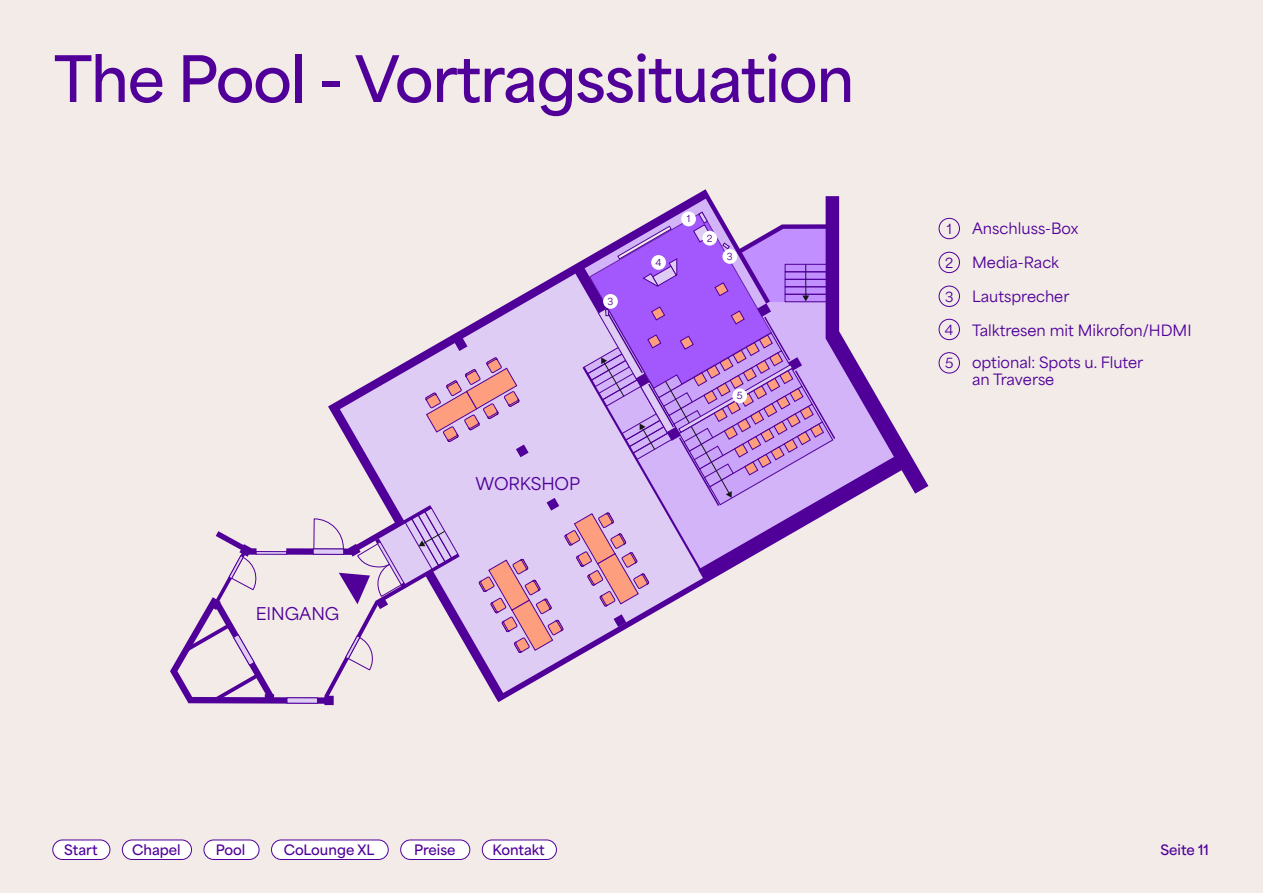
<style>
.page{position:relative;width:1263px;height:893px;background:#f2ebe7}
.page>*{position:absolute;margin:0;border:0;box-sizing:border-box;transform-origin:0 0}
.t1{font:700 60px "Area Normal";letter-spacing:-.02em;color:#500099}
.t2{font:500 16.5px "Area Normal";letter-spacing:-.005em;color:#500099}
.t3{font:500 14.7px/17.5px "Area Normal";color:#500099}
.t4{font:700 13.5px "Area Normal";color:#500099}
.t5{font:500 13.2px "Area Normal";color:#500099}
.t6{font:500 9.15px "Area Normal";color:#500099}
</style>
<div class="page">
<svg style="left:170px;top:189px;width:758px;height:515px"></svg>
<div style="left:256px;top:551px;width:31px;height:4px;border:1px solid #500099"></div>
<div style="left:287px;top:698px;width:30px;height:5px;background:#dfccf5"></div>
<div style="left:286px;top:697px;width:32px;height:7px;border:1px solid #500099"></div>
<svg style="left:183px;top:625px;width:72px;height:41px"></svg>
<svg style="left:212px;top:675px;width:45px;height:28px"></svg>
<svg style="left:216px;top:531px;width:42px;height:60px"></svg>
<svg style="left:313px;top:211px;width:522px;height:495px"></svg>
<div style="left:939px;top:218px;width:21px;height:21px;border:1px solid #500099;border-radius:50%"></div>
<div style="left:681px;top:212px;width:15px;height:14px;background:#fff;border-radius:50%"></div>
<div style="left:702px;top:231px;width:15px;height:15px;background:#fff;border-radius:50%"></div>
<div style="left:651px;top:255px;width:15px;height:15px;background:#fff;border-radius:50%"></div>
<div style="left:722px;top:249px;width:15px;height:15px;background:#fff;border-radius:50%"></div>
<div style="left:732px;top:388px;width:15px;height:15px;background:#fff;border-radius:50%"></div>
<div style="left:603px;top:294px;width:15px;height:15px;background:#fff;border-radius:50%"></div>
<div style="left:939px;top:252px;width:21px;height:21px;border:1px solid #500099;border-radius:50%"></div>
<div style="left:939px;top:286px;width:21px;height:21px;border:1px solid #500099;border-radius:50%"></div>
<div style="left:939px;top:319px;width:21px;height:21px;border:1px solid #500099;border-radius:50%"></div>
<div style="left:939px;top:352px;width:21px;height:21px;border:1px solid #500099;border-radius:50%"></div>
<div style="left:53px;top:840px;width:57px;height:19px;background:#fff;border-radius:10px"></div>
<div style="left:52px;top:840px;width:58px;height:20px;border:1px solid #500099;border-radius:10px"></div>
<div style="left:204px;top:840px;width:55px;height:19px;background:#fff;border-radius:10px"></div>
<div style="left:204px;top:840px;width:55px;height:20px;border:1px solid #500099;border-radius:10px"></div>
<div style="left:122px;top:840px;width:69px;height:19px;background:#fff;border-radius:10px"></div>
<div style="left:122px;top:840px;width:70px;height:20px;border:1px solid #500099;border-radius:10px"></div>
<div style="left:401px;top:840px;width:69px;height:19px;background:#fff;border-radius:10px"></div>
<div style="left:400px;top:840px;width:70px;height:20px;border:1px solid #500099;border-radius:10px"></div>
<div style="left:482px;top:840px;width:74px;height:19px;background:#fff;border-radius:10px"></div>
<div style="left:482px;top:840px;width:75px;height:20px;border:1px solid #500099;border-radius:10px"></div>
<div style="left:271px;top:840px;width:117px;height:19px;background:#fff;border-radius:10px"></div>
<div style="left:271px;top:840px;width:118px;height:20px;border:1px solid #500099;border-radius:10px"></div>
<p class="t1" style="left:54px;top:25px;width:802px">The Pool - Vortragssituation</p>
<p class="t2" style="left:256px;top:599px;width:85px">EINGANG</p>
<p class="t6" style="left:607px;top:293px;width:7px">3</p>
<p class="t2" style="left:475px;top:469px;width:106px">WORKSHOP</p>
<p class="t6" style="left:655px;top:254px;width:7px">4</p>
<p class="t6" style="left:687px;top:211px;width:5px">1</p>
<p class="t6" style="left:707px;top:230px;width:7px">2</p>
<p class="t6" style="left:727px;top:248px;width:7px">3</p>
<p class="t6" style="left:737px;top:388px;width:7px">5</p>
<p class="t5" style="left:947px;top:217px;width:7px">1</p>
<p class="t3" style="left:972px;top:218px;width:108px">Anschluss-Box</p>
<p class="t5" style="left:945px;top:251px;width:10px">2</p>
<p class="t3" style="left:972px;top:252px;width:89px">Media-Rack</p>
<p class="t5" style="left:945px;top:285px;width:10px">3</p>
<p class="t3" style="left:972px;top:286px;width:99px">Lautsprecher</p>
<p class="t5" style="left:945px;top:318px;width:10px">4</p>
<p class="t3" style="left:972px;top:320px;width:221px">Talktresen mit Mikrofon/HDMI</p>
<p class="t5" style="left:945px;top:352px;width:10px">5</p>
<p class="t3" style="left:972px;top:352px;width:173px">optional: Spots u. Fluter an Traverse</p>
<p class="t4" style="left:64px;top:838px;width:35px">Start</p>
<p class="t4" style="left:132px;top:838px;width:50px">Chapel</p>
<p class="t4" style="left:216px;top:838px;width:31px">Pool</p>
<p class="t4" style="left:284px;top:838px;width:92px">CoLounge XL</p>
<p class="t4" style="left:414px;top:838px;width:43px">Preise</p>
<p class="t4" style="left:492px;top:838px;width:54px">Kontakt</p>
<p class="t4" style="left:1160px;top:837px;width:50px">Seite 11</p>
</div>
